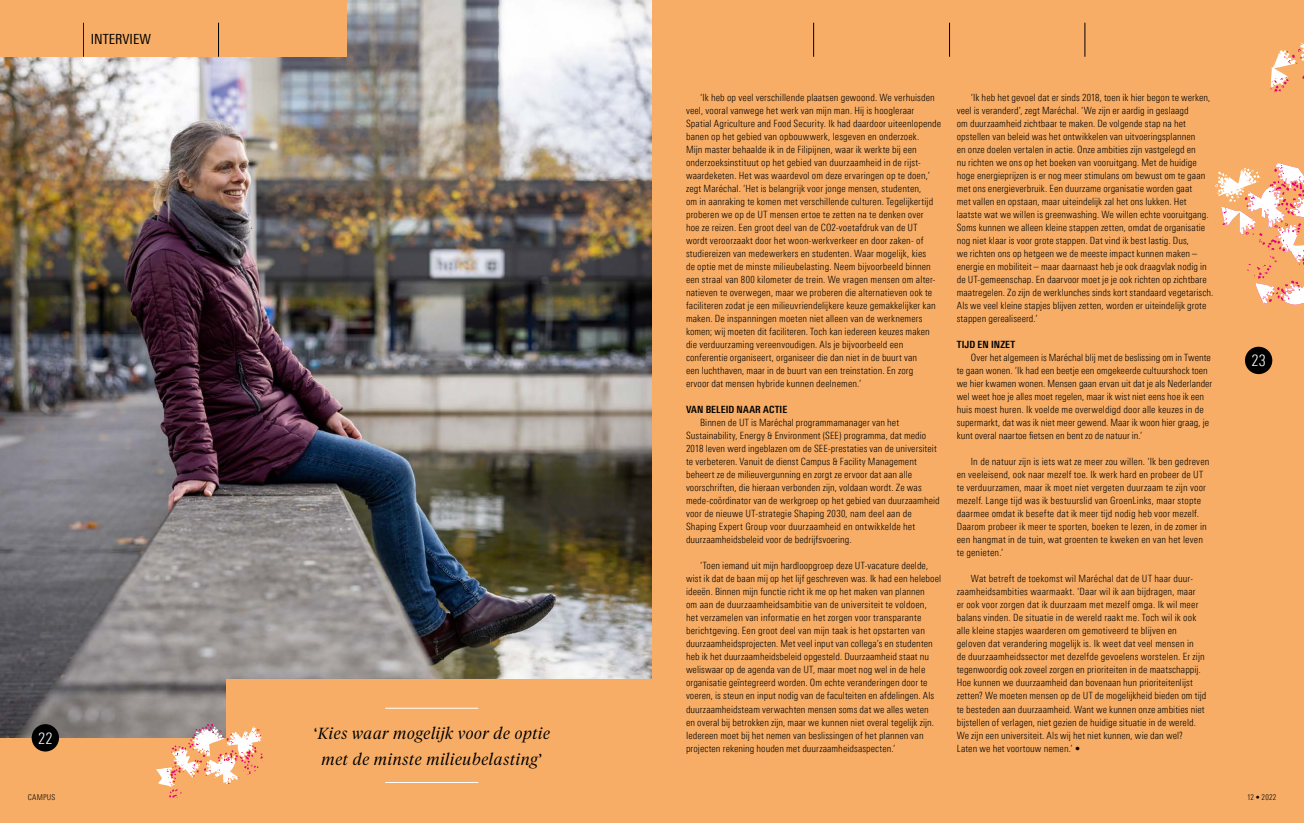
<style>
.page{position:relative;width:1304px;height:823px;background:#fff}
.page>*{position:absolute;margin:0;border:0;box-sizing:border-box;transform-origin:0 0}
.t1{font:italic 300 16px/26px "Tiempos Headline Test";letter-spacing:.04em;color:#000;text-align:center}
.t2{font:300 16px "Linotype Univers 320 Cn";color:#fff}
.t3{font:14px "Linotype Univers 420 Cn";color:#000}
.t4{font:300 10px/13px "Linotype Univers 320 Cn";letter-spacing:.01em;color:#000}
.t5{font:700 10px "Linotype Univers 620 Cn";letter-spacing:.01em;color:#000}
.t6{font:300 8px "Linotype Univers 320 Cn";letter-spacing:.03em;color:#000}
.s1{font-family:"Gill Sans";font-weight:400;font-style:normal}
</style>
<div class="page">
<div style="left:0;top:0;width:1304px;height:822px;background:#f7ad65"></div>
<img style="left:0;top:0;width:652px;height:738px">
<div style="left:0;top:0;width:347px;height:57px;background:#f7ad65"></div>
<div style="left:226px;top:678px;width:426px;height:125px;background:#f7ad65"></div>
<hr style="left:385px;top:781px;width:93px;height:1px;background:#fff">
<hr style="left:385px;top:707px;width:93px;height:1px;background:#fff">
<hr style="left:83px;top:23px;width:1px;height:34px;background:#000">
<hr style="left:218px;top:23px;width:1px;height:34px;background:#000">
<hr style="left:813px;top:23px;width:1px;height:34px;background:#000">
<hr style="left:949px;top:23px;width:1px;height:34px;background:#000">
<hr style="left:1085px;top:23px;width:1px;height:34px;background:#000">
<div style="left:32px;top:723px;width:27px;height:28px;background:#000;border-radius:50%"></div>
<svg style="left:156px;top:723px;width:107px;height:75px"></svg>
<svg style="left:1270px;top:42px;width:34px;height:51px"></svg>
<svg style="left:1215px;top:162px;width:89px;height:213px"></svg>
<h2 class="t3" style="left:91px;top:31px;width:62px">INTERVIEW</h2>
<h1 class="t2" style="left:38px;top:728px;width:16px">22</h1>
<h1 class="t1" style="left:314px;top:718px;width:238px"><span class="s1">‘</span>Kies waar mogelijk voor de optie met de minste milieubelasting<span class="s1">’</span></h1>
<p class="t4" style="left:686px;top:91px;width:257px;text-indent:14px">‘Ik heb op veel verschillende plaatsen gewoond. We verhuisden veel, vooral vanwege het werk van mijn man. Hij is hoogleraar Spatial Agriculture and Food Security. Ik had daardoor uiteenlopende banen op het gebied van opbouwwerk, lesgeven en onderzoek.<br>Mijn master behaalde ik in de Filipijnen, waar ik werkte bij een onderzoeksinstituut op het gebied van duurzaamheid in de rijst-</p>
<p class="t4" style="left:686px;top:169px;width:249px">waardeketen. Het was waardevol om deze ervaringen op te doen,’ zegt Maréchal. ‘Het is belangrijk voor jonge mensen, studenten, om in aanraking te komen met verschillende culturen. Tegelijkertijd proberen we op de UT mensen ertoe te zetten na te denken over hoe ze reizen. Een groot deel van de CO2-voetafdruk van de UT wordt veroorzaakt door het woon-werkverkeer en door zaken- of studiereizen van medewerkers en studenten. Waar mogelijk, kies</p>
<p class="t4" style="left:686px;top:260px;width:251px">de optie met de minste milieubelasting. Neem bijvoorbeeld binnen een straal van 800 kilometer de trein. We vragen mensen om alter-</p>
<p class="t4" style="left:686px;top:286px;width:251px">natieven te overwegen, maar we proberen die alternatieven ook te faciliteren zodat je een milieuvriendelijkere keuze gemakkelijker kan maken. De inspanningen moeten niet alleen van de werknemers komen; wij moeten dit faciliteren. Toch kan iedereen keuzes maken die verduurzaming vereenvoudigen. Als je bijvoorbeeld een conferentie organiseert, organiseer die dan niet in de buurt van</p>
<p class="t4" style="left:686px;top:364px;width:229px">een luchthaven, maar in de buurt van een treinstation. En zorg</p>
<p class="t4" style="left:686px;top:377px;width:177px">ervoor dat mensen hybride kunnen deelnemen.’</p>
<h3 class="t5" style="left:686px;top:403px;width:103px">VAN BELEID NAAR ACTIE</h3>
<p class="t4" style="left:686px;top:416px;width:255px;text-indent:14px">Binnen de UT is Maréchal programmamanager van het Sustainability, Energy &amp; Environment (SEE) programma, dat medio 2018 leven werd ingeblazen om de SEE-prestaties van de universiteit te verbeteren. Vanuit de dienst Campus &amp; Facility Management beheert ze de milieuvergunning en zorgt ze ervoor dat aan alle voorschriften, die hieraan verbonden zijn, voldaan wordt. Ze was mede-coördinator van de werkgroep op het gebied van duurzaamheid voor de nieuwe UT-strategie Shaping 2030, nam deel aan de Shaping Expert Group voor duurzaamheid en ontwikkelde het duurzaamheidsbeleid voor de bedrijfsvoering.</p>
<p class="t4" style="left:686px;top:559px;width:257px;text-indent:14px">‘Toen iemand uit mijn hardloopgroep deze UT-vacature deelde, wist ik dat de baan mij op het lijf geschreven was. Ik had een heleboel ideeën. Binnen mijn functie richt ik me op het maken van plannen<br>om aan de duurzaamheidsambitie van de universiteit te voldoen, het verzamelen van informatie en het zorgen voor transparante berichtgeving. Een groot deel van mijn taak is het opstarten van duurzaamheidsprojecten. Met veel input van collega’s en studenten heb ik het duurzaamheidsbeleid opgesteld. Duurzaamheid staat nu weliswaar op de agenda van de UT, maar moet nog wel in de hele organisatie geïntegreerd worden. Om echte veranderingen door te voeren, is steun en input nodig van de faculteiten en afdelingen. Als duurzaamheidsteam verwachten mensen soms dat we alles weten<br>en overal bij betrokken zijn, maar we kunnen niet overal tegelijk zijn.<br>Iedereen moet bij het nemen van beslissingen of het plannen van projecten rekening houden met duurzaamheidsaspecten.’</p>
<p class="t4" style="left:957px;top:91px;width:258px;text-indent:14px">‘Ik heb het gevoel dat er sinds 2018, toen ik hier begon te werken, veel is veranderd’, zegt Maréchal. ‘We zijn er aardig in geslaagd<br>om duurzaamheid zichtbaar te maken. De volgende stap na het opstellen van beleid was het ontwikkelen van uitvoeringsplannen<br>en onze doelen vertalen in actie. Onze ambities zijn vastgelegd en<br>nu richten we ons op het boeken van vooruitgang. Met de huidige hoge energieprijzen is er nog meer stimulans om bewust om te gaan met ons energieverbruik. Een duurzame organisatie worden gaat<br>met vallen en opstaan, maar uiteindelijk zal het ons lukken. Het laatste wat we willen is greenwashing. We willen echte vooruitgang.<br>Soms kunnen we alleen kleine stappen zetten, omdat de organisatie nog niet klaar is voor grote stappen. Dat vind ik best lastig. Dus,<br>we richten ons op hetgeen we de meeste impact kunnen maken – energie en mobiliteit – maar daarnaast heb je ook draagvlak nodig in de UT-gemeenschap. En daarvoor moet je je ook richten op zichtbare maatregelen. Zo zijn de werklunches sinds kort standaard vegetarisch.<br>Als we veel kleine stapjes blijven zetten, worden er uiteindelijk grote stappen gerealiseerd.’</p>
<h3 class="t5" style="left:957px;top:338px;width:60px">TIJD EN INZET</h3>
<p class="t4" style="left:957px;top:351px;width:257px;text-indent:14px">Over het algemeen is Maréchal blij met de beslissing om in Twente te gaan wonen. ‘Ik had een beetje een omgekeerde cultuurshock toen we hier kwamen wonen. Mensen gaan ervan uit dat je als Nederlander wel weet hoe je alles moet regelen, maar ik wist niet eens hoe ik een huis moest huren. Ik voelde me overweldigd door alle keuzes in de supermarkt, dat was ik niet meer gewend. Maar ik woon hier graag, je kunt overal naartoe fietsen en bent zo de natuur in.’</p>
<p class="t4" style="left:957px;top:455px;width:254px;text-indent:14px">In de natuur zijn is iets wat ze meer zou willen. ‘Ik ben gedreven en veeleisend, ook naar mezelf toe. Ik werk hard en probeer de UT te verduurzamen, maar ik moet niet vergeten duurzaam te zijn voor mezelf. Lange tijd was ik bestuurslid van GroenLinks, maar stopte daarmee omdat ik besefte dat ik meer tijd nodig heb voor mezelf.<br>Daarom probeer ik meer te sporten, boeken te lezen, in de zomer in een hangmat in de tuin, wat groenten te kweken en van het leven</p>
<p class="t4" style="left:957px;top:546px;width:48px">te genieten.’</p>
<p class="t4" style="left:971px;top:572px;width:224px">Wat betreft de toekomst wil Maréchal dat de UT haar duur-</p>
<p class="t4" style="left:957px;top:585px;width:243px">zaamheidsambities waarmaakt. ‘Daar wil ik aan bijdragen, maar er ook voor zorgen dat ik duurzaam met mezelf omga. Ik wil meer balans vinden. De situatie in de wereld raakt me. Toch wil ik ook</p>
<p class="t4" style="left:957px;top:624px;width:251px">alle kleine stapjes waarderen om gemotiveerd te blijven en geloven dat verandering mogelijk is. Ik weet dat veel mensen in<br>de duurzaamheidssector met dezelfde gevoelens worstelen. Er zijn tegenwoordig ook zoveel zorgen en prioriteiten in de maatschappij.<br>Hoe kunnen we duurzaamheid dan bovenaan hun prioriteitenlijst zetten? We moeten mensen op de UT de mogelijkheid bieden om tijd te besteden aan duurzaamheid. Want we kunnen onze ambities niet bijstellen of verlagen, niet gezien de huidige situatie in de wereld.</p>
<p class="t4" style="left:957px;top:728px;width:228px">We zijn een universiteit. Als wij het niet kunnen, wie dan wel?</p>
<p class="t4" style="left:957px;top:741px;width:125px">Laten we het voortouw nemen.’ •</p>
<h1 class="t2" style="left:1251px;top:351px;width:16px">23</h1>
<p class="t6" style="left:28px;top:792px;width:29px">CAMPUS</p>
<p class="t6" style="left:1247px;top:792px;width:31px">12 • 2022</p>
</div>
